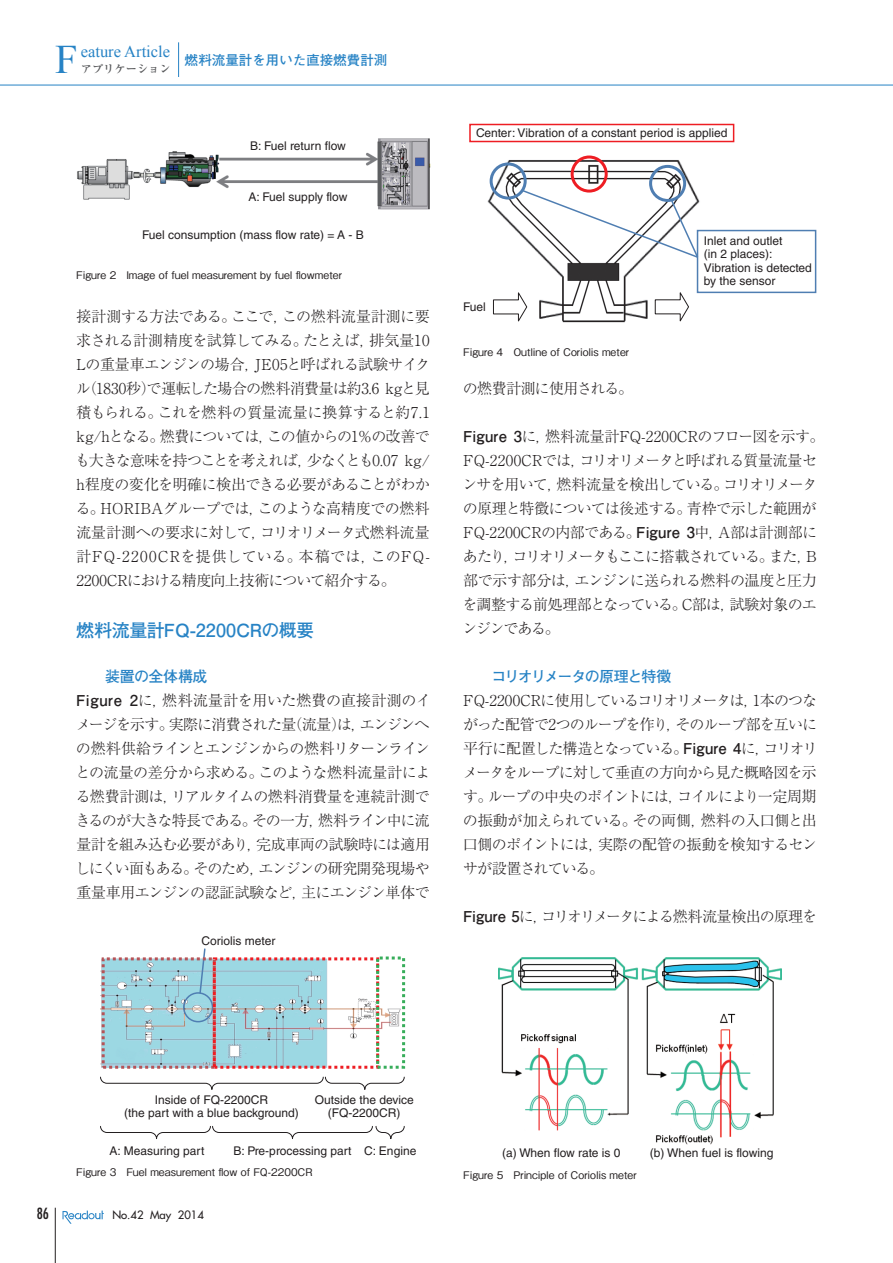
<style>
.page{position:relative;width:893px;height:1263px;background:#fff}
.page>*{position:absolute;margin:0;border:0;box-sizing:border-box;transform-origin:0 0}
.t1{font:40.5px "Times New Roman";color:#2783c5}
.t2{font:700 18px "Futo Go B101 Pro";letter-spacing:-.02em;color:#2783c5}
.t3{font:16.5px "Times New Roman";color:#2783c5}
.t4{font:300 15px/24px "Ryumin Pro";letter-spacing:-.05em;color:#231f20;text-align:justify}
.t5{font:300 15px "Ryumin Pro";letter-spacing:-.08em;color:#231f20}
.t6{font:700 15px "Futo Go B101 Pro";letter-spacing:-.085em;color:#2783c5}
.t7{font:700 15px "Futo Go B101 Pro";letter-spacing:-.03em;color:#2783c5}
.t8{font:condensed 15px "Futura";color:#231f20}
.t9{font:700 13.35px "Futo Go B101 Pro";color:#2783c5}
.t10{font:12px/13.5px "Helvetica LT Std";color:#231f20;text-align:center}
.t11{font:11.25px "Futura";color:#231f20}
.t12{font:700 11.25px "Ryumin Pro";color:#57585a}
.t13{font:500 10.5px "Gothic BBB Pro";letter-spacing:.005em;color:#231f20}
.s1{font-family:"Futo Go B101 Pro";font-weight:700}
</style>
<div class="page">
<hr style="left:0;top:85px;width:893px;height:1px;background:#2783c5">
<hr style="left:55px;top:1208px;width:1px;height:55px;background:#231f20">
<svg style="left:63px;top:1210px;width:41px;height:14px"></svg>
<hr style="left:178px;top:42px;width:1px;height:35px;background:#2783c5">
<img style="left:77px;top:138px;width:354px;height:72px">
<img style="left:100px;top:958px;width:301px;height:110px">
<svg style="left:198px;top:948px;width:8px;height:46px"></svg>
<div style="left:183px;top:992px;width:30px;height:30px;border:2px solid #4f7eb2;border-radius:50%"></div>
<svg style="left:100px;top:1126px;width:305px;height:13px"></svg>
<svg style="left:100px;top:1076px;width:305px;height:14px"></svg>
<div style="left:102px;top:957px;width:114px;height:112px;border:3px dashed #b65357"></div>
<div style="left:213px;top:957px;width:166px;height:112px;border:3px dashed #ee1d23"></div>
<div style="left:376px;top:956px;width:29px;height:113px;border:3px dashed #37ad5a"></div>
<img style="left:487px;top:158px;width:218px;height:165px">
<div style="left:469px;top:124px;width:265px;height:18px;border:2px solid #ee1d23"></div>
<div style="left:697px;top:230px;width:119px;height:63px;border:2px solid #4f7eb2"></div>
<svg style="left:520px;top:189px;width:179px;height:70px"></svg>
<div style="left:490px;top:162px;width:37px;height:38px;border:3px solid #4f7eb2;border-radius:50%"></div>
<div style="left:649px;top:165px;width:37px;height:37px;border:3px solid #4f7eb2;border-radius:50%"></div>
<div style="left:571px;top:155px;width:37px;height:38px;border:3px solid #ee1d23;border-radius:50%"></div>
<svg style="left:493px;top:292px;width:35px;height:31px"></svg>
<svg style="left:654px;top:292px;width:35px;height:31px"></svg>
<img style="left:498px;top:957px;width:284px;height:188px">
<h1 class="t1" style="left:55px;top:32px;width:24px">F</h1>
<p class="t3" style="left:81px;top:40px;width:91px">eature Article</p>
<p class="t12" style="left:81px;top:60px;width:91px">アプリケーション</p>
<p class="t9" style="left:185px;top:49px;width:204px">燃料流量計を用いた直接燃費計測</p>
<p class="t10" style="left:250px;top:139px;width:97px">B: Fuel return flow</p>
<p class="t10" style="left:249px;top:190px;width:100px">A: Fuel supply flow</p>
<p class="t10" style="left:142px;top:228px;width:223px">Fuel consumption (mass flow rate) = A - B</p>
<p class="t13" style="left:76px;top:267px;width:267px">Figure 2 Image of fuel measurement by fuel flowmeter</p>
<p class="t4" style="left:75px;top:303px;width:357px">接計測する方法である。ここで，この燃料流量計測に要求される計測精度を試算してみる。たとえば，排気量10<br>Lの重量車エンジンの場合，JE05と呼ばれる試験サイクル（1830秒）で運転した場合の燃料消費量は約3.6 kgと見積もられる。これを燃料の質量流量に換算すると約7.1 kg/hとなる。燃費については，この値からの1％の改善でも大きな意味を持つことを考えれば，少なくとも0.07 kg/ h程度の変化を明確に検出できる必要があることがわかる。HORIBAグループでは，このような高精度での燃料流量計測への要求に対して，コリオリメータ式燃料流量計FQ-2200CRを提供している。本稿では，このFQ-2200CRにおける精度向上技術について紹介する。</p>
<p class="t2" style="left:77px;top:616px;width:239px">燃料流量計FQ-2200CRの概要</p>
<p class="t7" style="left:105px;top:664px;width:104px">装置の全体構成</p>
<p class="t4" style="left:75px;top:687px;width:357px"><span class="s1">Figure 2</span>に，燃料流量計を用いた燃費の直接計測のイメージを示す。実際に消費された量（流量）は，エンジンへの燃料供給ラインとエンジンからの燃料リターンラインとの流量の差分から求める。このような燃料流量計による燃費計測は，リアルタイムの燃料消費量を連続計測できるのが大きな特長である。その一方，燃料ライン中に流量計を組み込む必要があり，完成車両の試験時には適用しにくい面もある。そのため，エンジンの研究開発現場や重量車用エンジンの認証試験など，主にエンジン単体で</p>
<p class="t10" style="left:202px;top:934px;width:75px">Coriolis meter</p>
<p class="t10" style="left:476px;top:126px;width:253px">Center: Vibration of a constant period is applied</p>
<p class="t10" style="left:463px;top:300px;width:24px">Fuel</p>
<p class="t13" style="left:463px;top:343px;width:168px">Figure 4 Outline of Coriolis meter</p>
<p class="t10" style="left:704px;top:234px;width:110px;text-align:left">Inlet and outlet<br>(in 2 places):<br>Vibration is detected by the sensor</p>
<p class="t4" style="left:463px;top:375px;width:172px">の燃費計測に使用される。</p>
<p class="t4" style="left:462px;top:423px;width:364px;text-align:left"><span class="s1">Figure 3</span>に，燃料流量計FQ-2200CRのフロー図を示す。<br>FQ-2200CRでは，コリオリメータと呼ばれる質量流量センサを用いて，燃料流量を検出している。コリオリメータの原理と特徴については後述する。青枠で示した範囲が<br>FQ-2200CRの内部である。<span class="s1">Figure 3</span>中，A部は計測部にあたり，コリオリメータもここに搭載されている。また，B部で示す部分は，エンジンに送られる燃料の温度と圧力を調整する前処理部となっている。C部は，試験対象のエンジンである。</p>
<p class="t6" style="left:492px;top:664px;width:181px">コリオリメータの原理と特徴</p>
<p class="t4" style="left:463px;top:687px;width:357px">FQ-2200CRに使用しているコリオリメータは，1本のつながった配管で2つのループを作り，そのループ部を互いに平行に配置した構造となっている。<span class="s1">Figure 4</span>に，コリオリメータをループに対して垂直の方向から見た概略図を示す。ループの中央のポイントには，コイルにより一定周期の振動が加えられている。その両側，燃料の入口側と出口側のポイントには，実際の配管の振動を検知するセンサが設置されている。</p>
<p class="t5" style="left:463px;top:905px;width:356px"><span class="s1">Figure 5</span>に，コリオリメータによる燃料流量検出の原理を</p>
<p class="t10" style="left:124px;top:1093px;width:176px">Inside of FQ-2200CR<br>(the part with a blue background)</p>
<p class="t10" style="left:315px;top:1093px;width:101px">Outside the device (FQ-2200CR)</p>
<p class="t10" style="left:110px;top:1144px;width:96px">A: Measuring part</p>
<p class="t10" style="left:233px;top:1144px;width:184px">B: Pre-processing part C: Engine</p>
<p class="t13" style="left:76px;top:1164px;width:238px">Figure 3 Fuel measurement flow of FQ-2200CR</p>
<p class="t8" style="left:37px;top:1205px;width:14px">86</p>
<p class="t11" style="left:112px;top:1208px;width:93px">No.42 May 2014</p>
<p class="t10" style="left:502px;top:1146px;width:120px">(a) When flow rate is 0</p>
<p class="t10" style="left:650px;top:1146px;width:125px">(b) When fuel is flowing</p>
<p class="t13" style="left:463px;top:1166px;width:175px">Figure 5 Principle of Coriolis meter</p>
</div>
